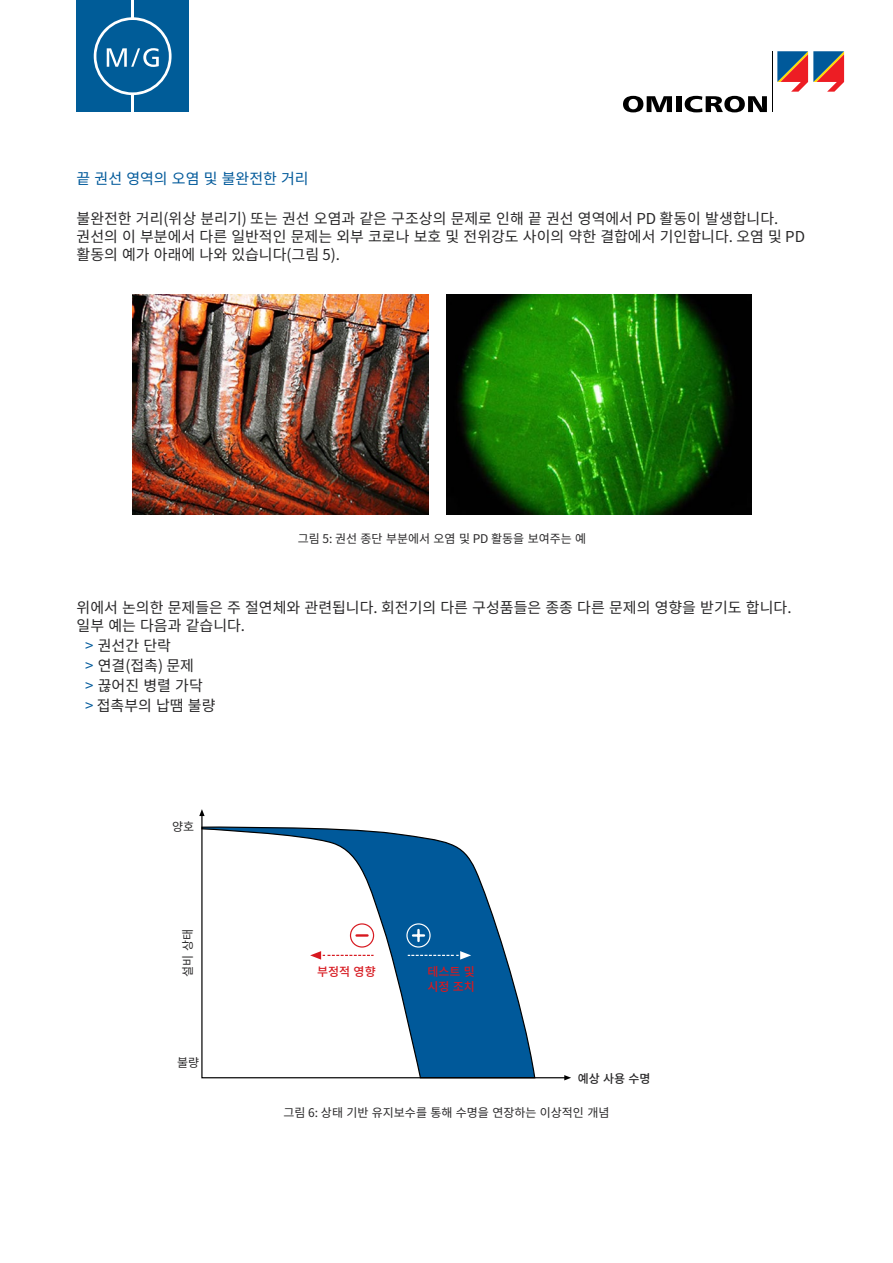
<style>
.page{position:relative;width:893px;height:1263px;background:#fff}
.page>*{position:absolute;margin:0;border:0;box-sizing:border-box;transform-origin:0 0}
.t1{font:15px/18px "Noto Sans CJ Kkr";color:#292829}
.t2{font:15px "Noto Sans CJ Kkr";color:#00599a}
.t3{font:12px "Noto Sans CJ Kkr";color:#292829}
.t4{font:500 12px/15px "Noto Sans CJ Kkr";color:#d71920}
.t5{font:500 12px "Noto Sans CJ Kkr";color:#292829}
.s1{color:#00599a}
</style>
<div class="page">
<svg style="left:623px;top:96px;width:49px;height:16px"></svg>
<div style="left:676px;top:96px;width:5px;height:16px;background:#000"></div>
<svg style="left:685px;top:96px;width:82px;height:16px"></svg>
<hr style="left:772px;top:51px;width:1px;height:61px;background:#000">
<svg style="left:777px;top:51px;width:67px;height:41px"></svg>
<div style="left:77px;top:0;width:112px;height:112px;background:#005c98"></div>
<hr style="left:131px;top:94px;width:3px;height:18px;background:#fff">
<svg style="left:94px;top:17px;width:78px;height:78px"></svg>
<hr style="left:131px;top:0;width:3px;height:19px;background:#fff">
<img style="left:133px;top:295px;width:296px;height:220px">
<img style="left:447px;top:295px;width:304px;height:220px">
<svg style="left:564px;top:1076px;width:7px;height:4px"></svg>
<svg style="left:199px;top:809px;width:4px;height:7px"></svg>
<svg style="left:201px;top:812px;width:366px;height:267px"></svg>
<svg style="left:413px;top:930px;width:11px;height:11px"></svg>
<div style="left:406px;top:923px;width:25px;height:24px;border:1px solid #fff;border-radius:50%"></div>
<svg style="left:357px;top:934px;width:10px;height:3px"></svg>
<div style="left:350px;top:923px;width:24px;height:24px;border:1px solid #d71920;border-radius:50%"></div>
<svg style="left:408px;top:951px;width:63px;height:9px"></svg>
<svg style="left:310px;top:951px;width:64px;height:9px"></svg>
<p class="t2" style="left:77px;top:170px;width:234px">끝 권선 영역의 오염 및 불완전한 거리</p>
<p class="t1" style="left:77px;top:210px;width:730px">불완전한 거리(위상 분리기) 또는 권선 오염과 같은 구조상의 문제로 인해 끝 권선 영역에서 PD 활동이 발생합니다. 권선의 이 부분에서 다른 일반적인 문제는 외부 코로나 보호 및 전위강도 사이의 약한 결합에서 기인합니다. 오염 및 PD 활동의 예가 아래에 나와 있습니다(그림 5).</p>
<p class="t3" style="left:298px;top:532px;width:290px">그림 5: 권선 종단 부분에서 오염 및 PD 활동을 보여주는 예</p>
<p class="t1" style="left:77px;top:598px;width:716px">위에서 논의한 문제들은 주 절연체와 관련됩니다. 회전기의 다른 구성품들은 종종 다른 문제의 영향을 받기도 합니다. 일부 예는 다음과 같습니다.</p>
<p class="t1" style="left:85px;top:636px;width:87px"><span class="s1">&gt;</span> 권선간 단락</p>
<p class="t1" style="left:85px;top:657px;width:111px"><span class="s1">&gt;</span> 연결(접촉) 문제</p>
<p class="t1" style="left:85px;top:677px;width:119px"><span class="s1">&gt;</span> 끊어진 병렬 가닥</p>
<p class="t1" style="left:85px;top:697px;width:132px"><span class="s1">&gt;</span> 접촉부의 납땜 불량</p>
<p class="t3" style="left:172px;top:820px;width:24px">양호</p>
<p class="t3" style="left:181px;top:976px;width:49px;rotate:-90deg">설비 상태</p>
<p class="t3" style="left:177px;top:1056px;width:24px">불량</p>
<p class="t4" style="left:317px;top:964px;width:60px">부정적 영향</p>
<p class="t4" style="left:427px;top:964px;width:49px">테스트 및 시정 조치</p>
<p class="t5" style="left:578px;top:1072px;width:74px">예상 사용 수명</p>
<p class="t3" style="left:283px;top:1105px;width:327px">그림 6: 상태 기반 유지보수를 통해 수명을 연장하는 이상적인 개념</p>
</div>
